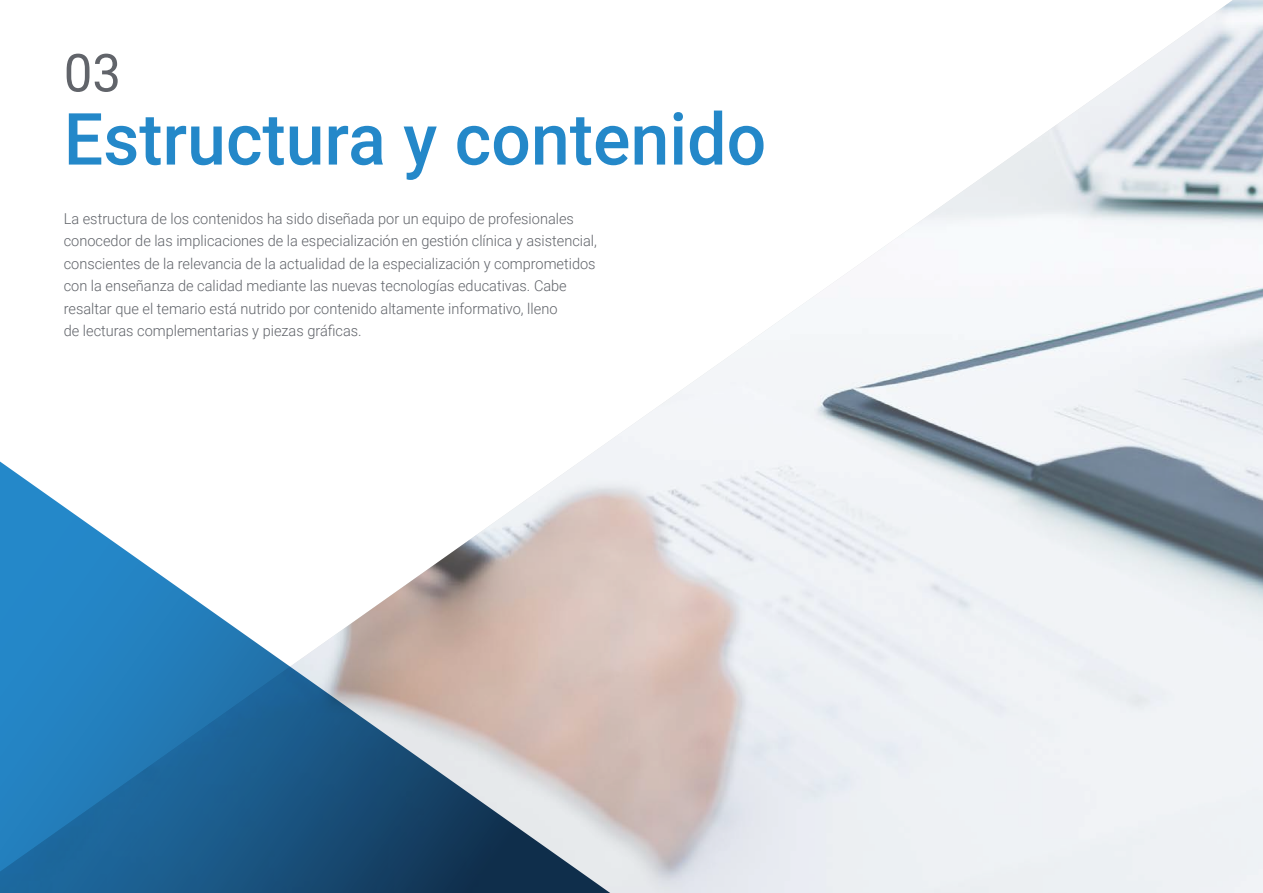
<style>
.page{position:relative;width:1263px;height:893px;background:#fff}
.page>*{position:absolute;margin:0;border:0;box-sizing:border-box;transform-origin:0 0}
.t1{font:500 72px "Roboto";color:#2488c9}
.t2{font:52.5px "Roboto";color:#61646a}
.t3{font:300 15px/22.5px "Roboto";color:#61646a}
</style>
<div class="page">
<img style="left:603px;top:0;width:660px;height:893px">
<svg style="left:0;top:446px;width:640px;height:447px"></svg>
<h2 class="t2" style="left:64px;top:36px;width:59px">03</h2>
<h1 class="t1" style="left:64px;top:89px;width:704px">Estructura y contenido</h1>
<p class="t3" style="left:64px;top:207px;width:535px">La estructura de los contenidos ha sido diseñada por un equipo de profesionales conocedor de las implicaciones de la especialización en gestión clínica y asistencial, conscientes de la relevancia de la actualidad de la especialización y comprometidos con la enseñanza de calidad mediante las nuevas tecnologías educativas. Cabe resaltar que el temario está nutrido por contenido altamente informativo, lleno<br>de lecturas complementarias y piezas gráficas.</p>
</div>
